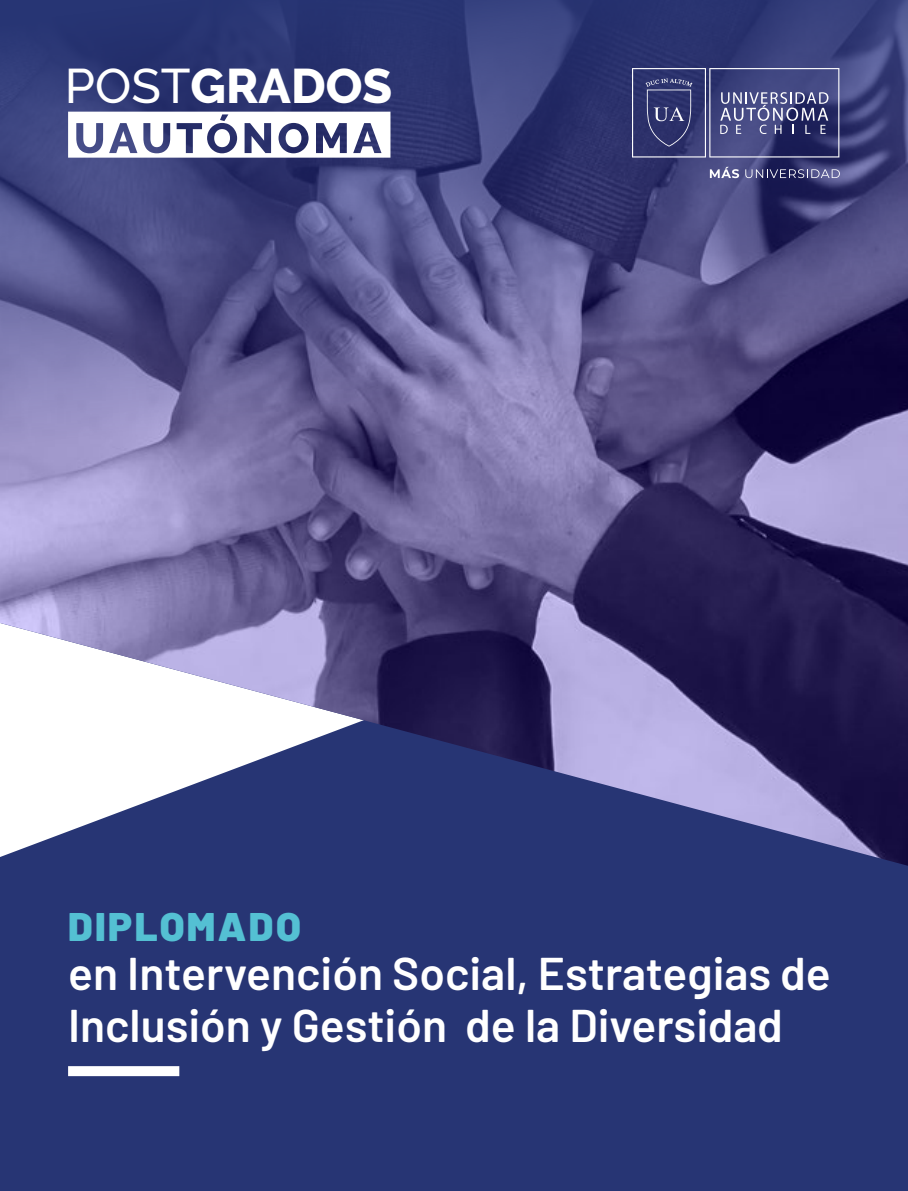
<style>
.page{position:relative;width:908px;height:1191px;background:#fff}
.page>*{position:absolute;margin:0;border:0;box-sizing:border-box;transform-origin:0 0}
.t1{font:800 48.4px "Raleway";color:#fff}
.t2{font:600 46px/52px "Barlow";color:#fff}
.t3{font:900 40px "Barlow";letter-spacing:.06em;color:#54c0d3}
.s1{font-weight:500}
</style>
<div class="page">
<div style="left:0;top:865px;width:907px;height:326px;background:#273574"></div>
<img style="left:0;top:459px;width:907px;height:406px">
<div style="left:68px;top:1066px;width:111px;height:10px;background:#fff"></div>
<svg style="left:0;top:0;width:907px;height:459px;background:#4c4c84"></svg>
<svg style="left:709px;top:167px;width:29px;height:11px"></svg>
<svg style="left:745px;top:169px;width:94px;height:9px"></svg>
<svg style="left:631px;top:68px;width:208px;height:89px;background:#454a7e"></svg>
<svg style="left:68px;top:112px;width:322px;height:46px"></svg>
<p class="t1" style="left:65px;top:58px;width:329px"><span class="s1">POST</span>GRADOS</p>
<p class="t3" style="left:68px;top:902px;width:234px">DIPLOMADO</p>
<p class="t2" style="left:68px;top:946px;width:764px">en Intervención Social, Estrategias de<br>Inclusión y Gestión de la Diversidad</p>
</div>
